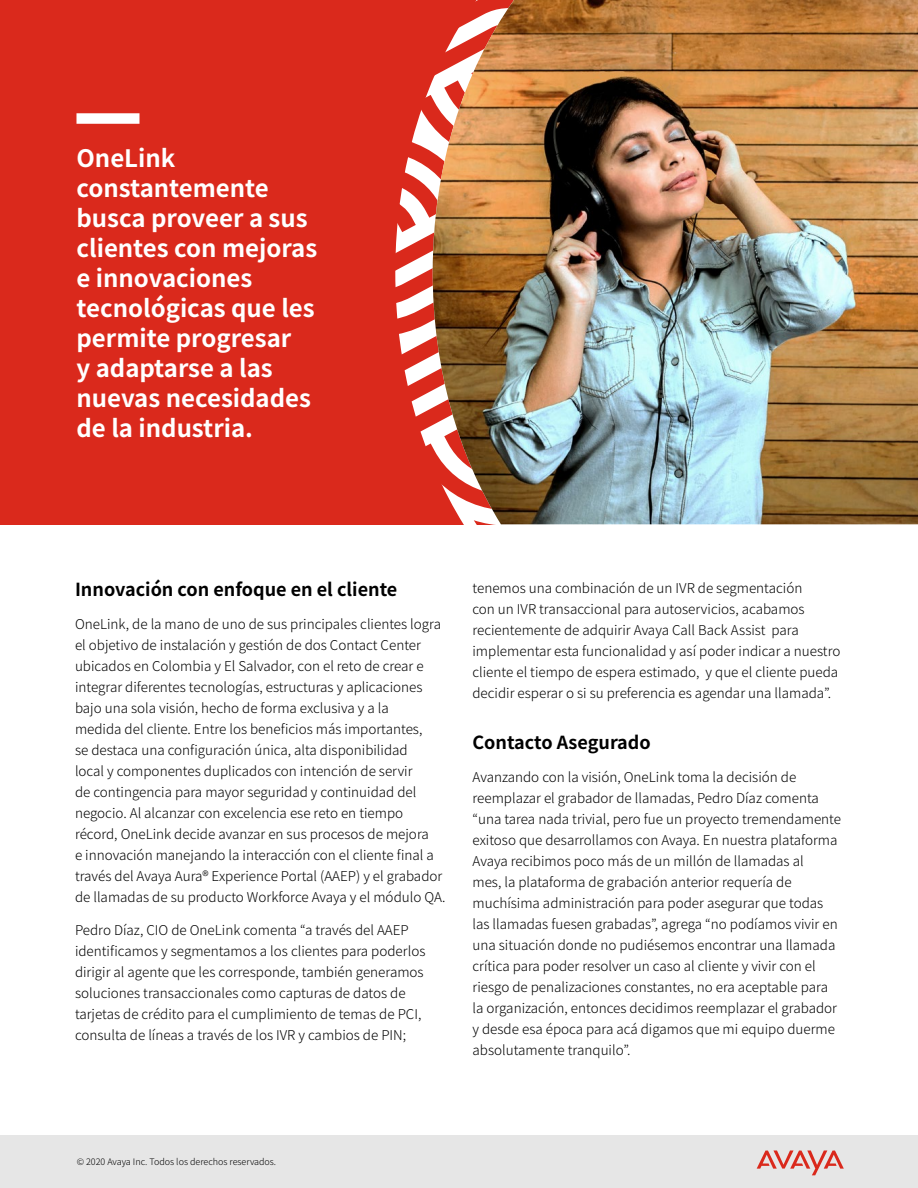
<style>
.page{position:relative;width:918px;height:1188px;background:#fff}
.page>*{position:absolute;margin:0;border:0;box-sizing:border-box;transform-origin:0 0}
.t1{font:700 24px/30px "Noto Sans JP";color:#fff}
.t2{font:700 18px "Noto Sans JP";color:#000}
.t3{font:300 13.5px/21px "Noto Sans JP";color:#000}
.t4{font:300 9px "Noto Sans JP";color:#000}
</style>
<div class="page">
<div style="left:0;top:0;width:918px;height:525px;background:#da291c"></div>
<div style="left:76px;top:113px;width:63px;height:11px;background:#fff"></div>
<svg style="left:395px;top:79px;width:38px;height:369px"></svg>
<img style="left:433px;top:0;width:485px;height:524px">
<div style="left:0;top:1136px;width:918px;height:52px;background:#e6e6e6"></div>
<svg style="left:757px;top:1150px;width:87px;height:25px"></svg>
<h1 class="t1" style="left:76px;top:144px;width:242px">OneLink constantemente busca proveer a sus clientes con mejoras e innovaciones tecnológicas que les permite progresar<br>y adaptarse a las nuevas necesidades de la industria.</h1>
<h2 class="t2" style="left:75px;top:580px;width:324px">Innovación con enfoque en el cliente</h2>
<p class="t3" style="left:75px;top:614px;width:372px">OneLink, de la mano de uno de sus principales clientes logra el objetivo de instalación y gestión de dos Contact Center ubicados en Colombia y El Salvador, con el reto de crear e integrar diferentes tecnologías, estructuras y aplicaciones bajo una sola visión, hecho de forma exclusiva y a la<br>medida del cliente. Entre los beneficios más importantes,<br>se destaca una configuración única, alta disponibilidad<br>local y componentes duplicados con intención de servir<br>de contingencia para mayor seguridad y continuidad del negocio. Al alcanzar con excelencia ese reto en tiempo récord, OneLink decide avanzar en sus procesos de mejora<br>e innovación manejando la interacción con el cliente final a través del Avaya Aura® Experience Portal (AAEP) y el grabador de llamadas de su producto Workforce Avaya y el módulo QA.</p>
<p class="t3" style="left:75px;top:920px;width:352px">Pedro Díaz, CIO de OneLink comenta “a través del AAEP identificamos y segmentamos a los clientes para poderlos dirigir al agente que les corresponde, también generamos soluciones transaccionales como capturas de datos de tarjetas de crédito para el cumplimiento de temas de PCI, consulta de líneas a través de los IVR y cambios de PIN;</p>
<p class="t3" style="left:472px;top:578px;width:369px">tenemos una combinación de un IVR de segmentación<br>con un IVR transaccional para autoservicios, acabamos recientemente de adquirir Avaya Call Back Assist para implementar esta funcionalidad y así poder indicar a nuestro cliente el tiempo de espera estimado, y que el cliente pueda decidir esperar o si su preferencia es agendar una llamada”.</p>
<h2 class="t2" style="left:472px;top:732px;width:180px">Contacto Asegurado</h2>
<p class="t3" style="left:472px;top:767px;width:370px">Avanzando con la visión, OneLink toma la decisión de reemplazar el grabador de llamadas, Pedro Díaz comenta “una tarea nada trivial, pero fue un proyecto tremendamente exitoso que desarrollamos con Avaya. En nuestra plataforma Avaya recibimos poco más de un millón de llamadas al<br>mes, la plataforma de grabación anterior requería de muchísima administración para poder asegurar que todas las llamadas fuesen grabadas”, agrega “no podíamos vivir en una situación donde no pudiésemos encontrar una llamada crítica para poder resolver un caso al cliente y vivir con el riesgo de penalizaciones constantes, no era aceptable para la organización, entonces decidimos reemplazar el grabador y desde esa época para acá digamos que mi equipo duerme absolutamente tranquilo”.</p>
<p class="t4" style="left:77px;top:1157px;width:201px">© 2020 Avaya Inc. Todos los derechos reservados.</p>
</div>
